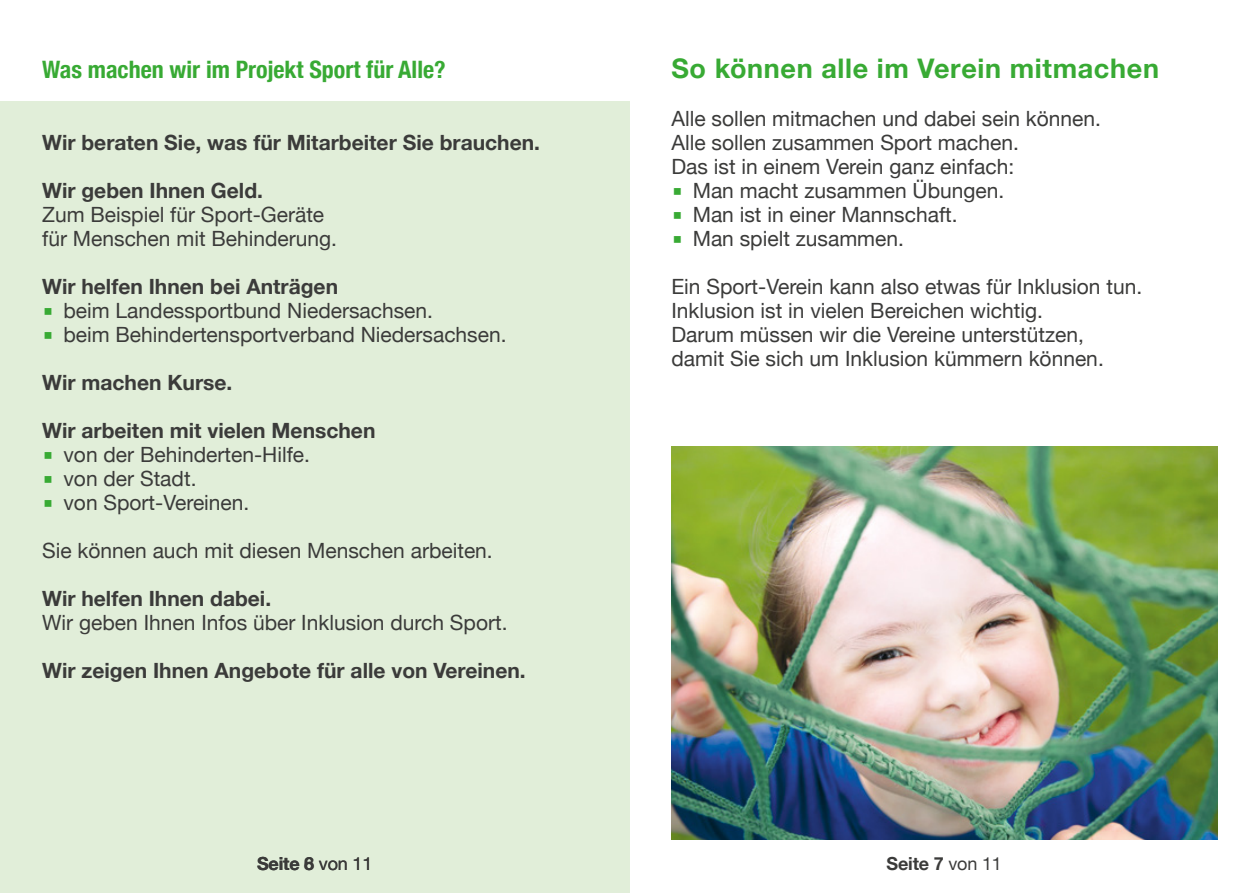
<style>
.page{position:relative;width:1259px;height:893px;background:#fff}
.page>*{position:absolute;margin:0;border:0;box-sizing:border-box;transform-origin:0 0}
.t1{font:700 27px "Helvetica Neue";letter-spacing:.025em;color:#38aa34}
.t2{font:700 condensed 24px "Helvetica Neue";color:#38aa34}
.t3{font:21px/24px "Helvetica Neue";color:#3b3b3a}
.t4{font:700 21px "Helvetica Neue";color:#3b3b3a}
.t5{font:700 18px "Helvetica Neue";letter-spacing:-.01em;color:#3b3b3a}
.s1{font-weight:400}
</style>
<div class="page">
<div style="left:0;top:102px;width:629px;height:791px;background:#e1eed9"></div>
<img style="left:671px;top:446px;width:546px;height:394px">
<p class="t2" style="left:42px;top:49px;width:405px">Was machen wir im Projekt Sport für Alle?</p>
<p class="t4" style="left:42px;top:126px;width:499px">Wir beraten Sie, was für Mitarbeiter Sie brauchen.</p>
<p class="t4" style="left:42px;top:174px;width:222px">Wir geben Ihnen Geld.</p>
<p class="t3" style="left:42px;top:204px;width:296px">Zum Beispiel für Sport-Geräte für Menschen mit Behinderung.</p>
<p class="t4" style="left:42px;top:270px;width:297px">Wir helfen Ihnen bei Anträgen</p>
<p class="t3" style="left:63px;top:300px;width:445px">beim Landessportbund Niedersachsen.<br>beim Behindertensportverband Niedersachsen.</p>
<p class="t4" style="left:42px;top:366px;width:192px">Wir machen Kurse.</p>
<p class="t4" style="left:42px;top:414px;width:335px">Wir arbeiten mit vielen Menschen</p>
<p class="t3" style="left:63px;top:444px;width:248px">von der Behinderten-Hilfe. von der Stadt.<br>von Sport-Vereinen.</p>
<p class="t3" style="left:42px;top:540px;width:452px">Sie können auch mit diesen Menschen arbeiten.</p>
<p class="t4" style="left:42px;top:582px;width:230px">Wir helfen Ihnen dabei.</p>
<p class="t3" style="left:42px;top:612px;width:467px">Wir geben Ihnen Infos über Inklusion durch Sport.</p>
<p class="t4" style="left:42px;top:654px;width:485px">Wir zeigen Ihnen Angebote für alle von Vereinen.</p>
<p class="t1" style="left:671px;top:47px;width:489px">So können alle im Verein mitmachen</p>
<p class="t3" style="left:671px;top:108px;width:431px">Alle sollen mitmachen und dabei sein können.</p>
<p class="t3" style="left:671px;top:132px;width:349px">Alle sollen zusammen Sport machen.</p>
<p class="t3" style="left:671px;top:156px;width:344px">Das ist in einem Verein ganz einfach:</p>
<p class="t3" style="left:692px;top:180px;width:313px">Man macht zusammen Übungen.</p>
<p class="t3" style="left:692px;top:204px;width:266px">Man ist in einer Mannschaft.</p>
<p class="t3" style="left:692px;top:228px;width:213px">Man spielt zusammen.</p>
<p class="t3" style="left:671px;top:276px;width:472px">Ein Sport-Verein kann also etwas für Inklusion tun.<br>Inklusion ist in vielen Bereichen wichtig.<br>Darum müssen wir die Vereine unterstützen,<br>damit Sie sich um Inklusion kümmern können.</p>
<p class="t5" style="left:257px;top:849px;width:117px">Seite 6 <span class="s1">von 11</span></p>
<p class="t5" style="left:886px;top:849px;width:117px">Seite 7 <span class="s1">von 11</span></p>
<p class="t5" style="left:304px;top:849px;width:12px">8</p>
</div>
